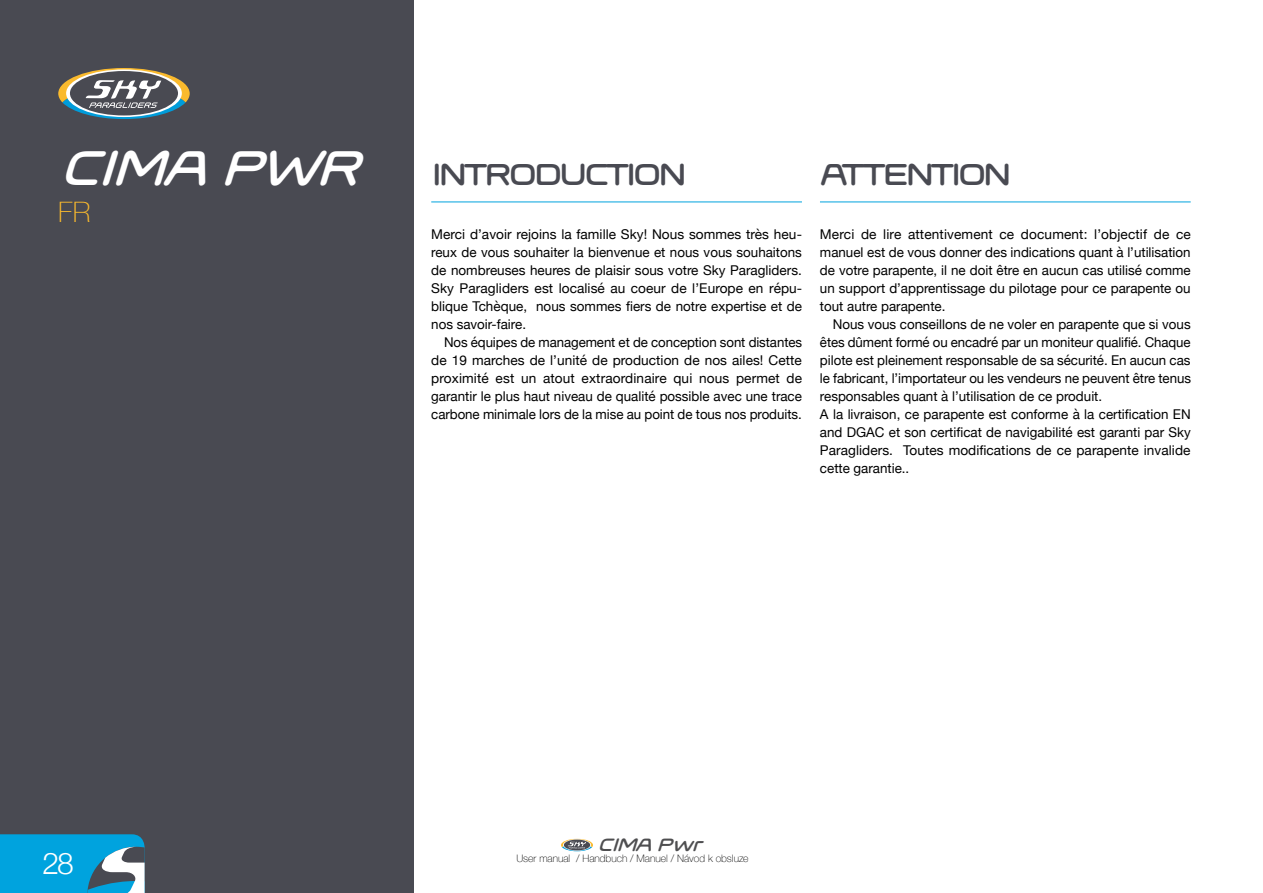
<style>
.page{position:relative;width:1263px;height:893px;background:#fff}
.page>*{position:absolute;margin:0;border:0;box-sizing:border-box;transform-origin:0 0}
.t1{font:italic 48.3px "Axion RND";color:#fff}
.t2{font:30px "Axion RND";letter-spacing:-.15em;color:#494a52}
.t3{font:300 30px "Helvetica Neue";color:#fff}
.t4{font:100 28.2px "Helvetica Neue";color:#faba2d}
.t5{font:italic 17.7px "Axion RND";color:#4e4e50}
.t6{font:13.5px/18px "Helvetica Neue";color:#000;text-align:justify}
.t7{font:100 10.35px "Helvetica Neue";color:#000}
</style>
<div class="page">
<svg style="left:563px;top:839px;width:28px;height:12px"></svg>
<svg style="left:564px;top:840px;width:26px;height:10px"></svg>
<svg style="left:561px;top:839px;width:32px;height:10px"></svg>
<hr style="left:431px;top:202px;width:371px;height:1px;background:#00a3de">
<hr style="left:820px;top:202px;width:371px;height:1px;background:#00a3de">
<div style="left:0;top:0;width:413px;height:893px;background:#494a52"></div>
<svg style="left:62px;top:86px;width:124px;height:33px"></svg>
<svg style="left:66px;top:69px;width:116px;height:48px"></svg>
<div style="left:70px;top:71px;width:108px;height:44px;background:#494a52;border-radius:50%"></div>
<svg style="left:58px;top:68px;width:132px;height:40px"></svg>
<svg style="left:0;top:834px;width:145px;height:59px;background:#21a1d0"></svg>
<h1 class="t1" style="left:58px;top:132px;width:325px">CIMAPWR</h1>
<h3 class="t4" style="left:58px;top:191px;width:34px">FR</h3>
<h2 class="t2" style="left:431px;top:152px;width:258px">INTRODUCTION</h2>
<p class="t6" style="left:431px;top:226px;width:372px">Merci d’avoir rejoins la famille Sky! Nous sommes très heu&shy;reux de vous souhaiter la bienvenue et nous vous souhaitons de nombreuses heures de plaisir sous votre Sky Paragliders.<br>Sky Paragliders est localisé au coeur de l’Europe en répu&shy;blique Tchèque, nous sommes fiers de notre expertise et de nos savoir-faire.</p>
<p class="t6" style="left:431px;top:334px;width:372px;text-indent:13px">Nos équipes de management et de conception sont distantes de 19 marches de l’unité de production de nos ailes! Cette proximité est un atout extraordinaire qui nous permet de garantir le plus haut niveau de qualité possible avec une trace carbone minimale lors de la mise au point de tous nos produits.</p>
<h2 class="t2" style="left:820px;top:152px;width:194px">ATTENTION</h2>
<p class="t6" style="left:820px;top:226px;width:372px">Merci de lire attentivement ce document: l’objectif de ce manuel est de vous donner des indications quant à l’utilisation de votre parapente, il ne doit être en aucun cas utilisé comme un support d’apprentissage du pilotage pour ce parapente ou tout autre parapente.</p>
<p class="t6" style="left:820px;top:315px;width:372px;text-align:left;text-indent:13px">Nous vous conseillons de ne voler en parapente que si vous êtes dûment formé ou encadré par un moniteur qualifié. Chaque pilote est pleinement responsable de sa sécurité. En aucun cas le fabricant, l’importateur ou les vendeurs ne peuvent être tenus responsables quant à l’utilisation de ce produit.<br>A la livraison, ce parapente est conforme à la certification EN and DGAC et son certificat de navigabilité est garanti par Sky Paragliders. Toutes modifications de ce parapente invalide cette garantie..</p>
<h2 class="t3" style="left:43px;top:839px;width:33px">28</h2>
<h3 class="t5" style="left:597px;top:831px;width:114px">CIMAPwr</h3>
<p class="t7" style="left:516px;top:850px;width:234px">User manual / Handbuch / Manuel / Návod k obsluze</p>
</div>
